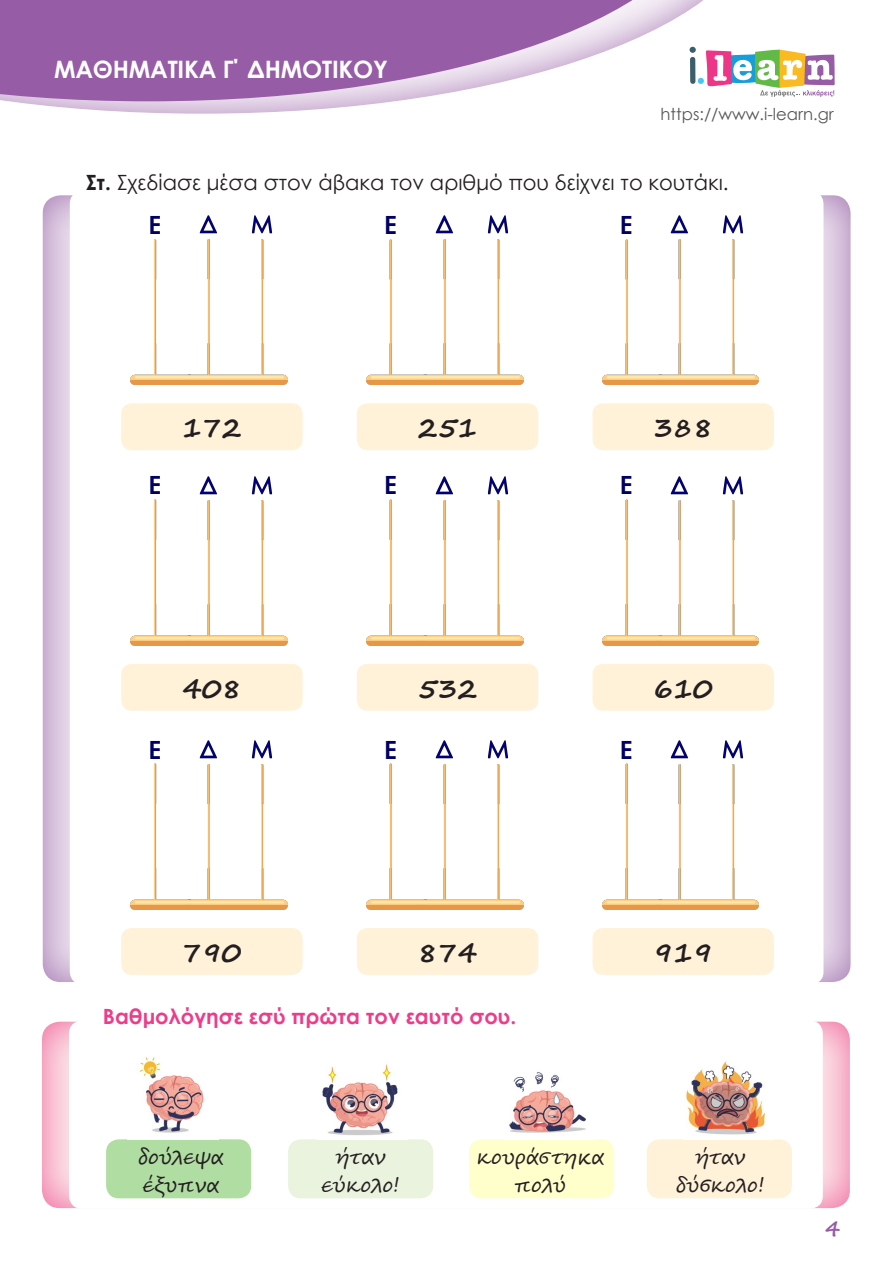
<style>
.page{position:relative;width:893px;height:1263px;background:#fff}
.page>*{position:absolute;margin:0;border:0;box-sizing:border-box;transform-origin:0 0}
.t1{font:700 27px "Segoe Script";color:#231f20}
.t2{font:700 24px "Century Gothic";letter-spacing:-.01em;color:#fff}
.t3{font:500 24px "PF Futura Neu";color:#006}
.t4{font:21px "Century Gothic";color:#231f20}
.t5{font:21px/28.5px "Segoe Script";color:#231f20;text-align:center}
.t6{font:700 21px "Century Gothic";color:#ed3d8a}
.t7{font:700 21px "Segoe Script";color:#965ca6}
.t8{font:16.5px "Century Gothic";color:#57585a}
.s1{font-weight:700}
</style>
<div class="page">
<div style="left:42px;top:193px;width:809px;height:789px;background:#965ca6;opacity:.75"></div>
<div style="left:70px;top:191px;width:753px;height:793px;background:#fff;border-radius:13px"></div>
<div style="left:0;top:0;width:759px;height:116px;background:#965ca6;opacity:.75"></div>
<svg style="left:0;top:0;width:705px;height:101px;fill:#965ca6"></svg>
<svg style="left:690px;top:47px;width:145px;height:50px"></svg>
<div style="left:42px;top:1019px;width:808px;height:189px;background:#ed3d8a;opacity:.75"></div>
<div style="left:69px;top:1020px;width:754px;height:189px;background:#fff;border-radius:13px"></div>
<div style="left:106px;top:1139px;width:145px;height:59px;background:#b0dda2;border-radius:13px"></div>
<div style="left:288px;top:1139px;width:145px;height:59px;background:#eaf3de;border-radius:13px"></div>
<div style="left:469px;top:1139px;width:145px;height:59px;background:#ffc;border-radius:13px"></div>
<div style="left:647px;top:1139px;width:145px;height:59px;background:#fff2d9;border-radius:13px"></div>
<img style="left:139px;top:1057px;width:65px;height:76px">
<img style="left:322px;top:1064px;width:76px;height:71px">
<img style="left:509px;top:1072px;width:77px;height:61px">
<img style="left:686px;top:1061px;width:80px;height:74px">
<div style="left:121px;top:403px;width:182px;height:47px;background:#fff2d9;border-radius:11px"></div>
<img style="left:191px;top:216px;width:97px;height:169px">
<img style="left:131px;top:239px;width:60px;height:146px">
<div style="left:121px;top:664px;width:182px;height:47px;background:#fff2d9;border-radius:11px"></div>
<img style="left:191px;top:476px;width:97px;height:169px">
<img style="left:131px;top:499px;width:60px;height:146px">
<div style="left:121px;top:928px;width:182px;height:47px;background:#fff2d9;border-radius:11px"></div>
<img style="left:191px;top:740px;width:97px;height:169px">
<img style="left:131px;top:763px;width:60px;height:146px">
<div style="left:357px;top:403px;width:181px;height:47px;background:#fff2d9;border-radius:11px"></div>
<img style="left:426px;top:216px;width:97px;height:169px">
<img style="left:366px;top:239px;width:60px;height:146px">
<div style="left:357px;top:664px;width:181px;height:47px;background:#fff2d9;border-radius:11px"></div>
<img style="left:426px;top:476px;width:97px;height:169px">
<img style="left:366px;top:499px;width:60px;height:146px">
<div style="left:357px;top:928px;width:181px;height:47px;background:#fff2d9;border-radius:11px"></div>
<img style="left:426px;top:740px;width:97px;height:169px">
<img style="left:366px;top:763px;width:60px;height:146px">
<div style="left:592px;top:403px;width:182px;height:47px;background:#fff2d9;border-radius:11px"></div>
<img style="left:662px;top:216px;width:97px;height:169px">
<img style="left:602px;top:239px;width:60px;height:146px">
<div style="left:592px;top:664px;width:182px;height:47px;background:#fff2d9;border-radius:11px"></div>
<img style="left:662px;top:476px;width:97px;height:169px">
<img style="left:602px;top:499px;width:60px;height:146px">
<div style="left:592px;top:928px;width:182px;height:47px;background:#fff2d9;border-radius:11px"></div>
<img style="left:662px;top:740px;width:97px;height:169px">
<img style="left:602px;top:763px;width:60px;height:146px">
<p class="t2" style="left:54px;top:51px;width:335px">ΜΑΘΗΜΑΤΙΚΑ Γ΄ ΔΗΜΟΤΙΚΟΥ</p>
<p class="t8" style="left:660px;top:103px;width:175px">https://www.i-learn.gr</p>
<p class="t4" style="left:86px;top:168px;width:644px"><span class="s1">Στ.</span> Σχεδίασε μέσα στον άβακα τον αριθμό που δείχνει το κουτάκι.</p>
<p class="t3" style="left:149px;top:209px;width:14px">E</p>
<p class="t3" style="left:385px;top:209px;width:14px">E</p>
<p class="t3" style="left:620px;top:209px;width:14px">E</p>
<p class="t1" style="left:182px;top:406px;width:61px">172</p>
<p class="t1" style="left:418px;top:406px;width:61px">251</p>
<p class="t1" style="left:654px;top:406px;width:61px">388</p>
<p class="t3" style="left:149px;top:469px;width:14px">E</p>
<p class="t3" style="left:385px;top:469px;width:14px">E</p>
<p class="t3" style="left:620px;top:469px;width:14px">E</p>
<p class="t1" style="left:182px;top:666px;width:61px">408</p>
<p class="t1" style="left:418px;top:666px;width:61px">532</p>
<p class="t1" style="left:654px;top:666px;width:61px">610</p>
<p class="t3" style="left:149px;top:734px;width:14px">E</p>
<p class="t3" style="left:385px;top:734px;width:14px">E</p>
<p class="t3" style="left:620px;top:734px;width:14px">E</p>
<p class="t1" style="left:182px;top:930px;width:61px">790</p>
<p class="t1" style="left:418px;top:930px;width:61px">874</p>
<p class="t1" style="left:654px;top:930px;width:61px">919</p>
<p class="t6" style="left:103px;top:1000px;width:415px">Βαθμολόγησε εσύ πρώτα τον εαυτό σου.</p>
<p class="t5" style="left:138px;top:1143px;width:87px;text-align:left">δούλεψα έξυπνα</p>
<p class="t5" style="left:321px;top:1143px;width:80px">ήταν εύκολο!</p>
<p class="t5" style="left:477px;top:1143px;width:129px">κουράστηκα πολύ</p>
<p class="t5" style="left:676px;top:1143px;width:90px">ήταν δύσκολο!</p>
<p class="t7" style="left:825px;top:1212px;width:17px">4</p>
</div>
